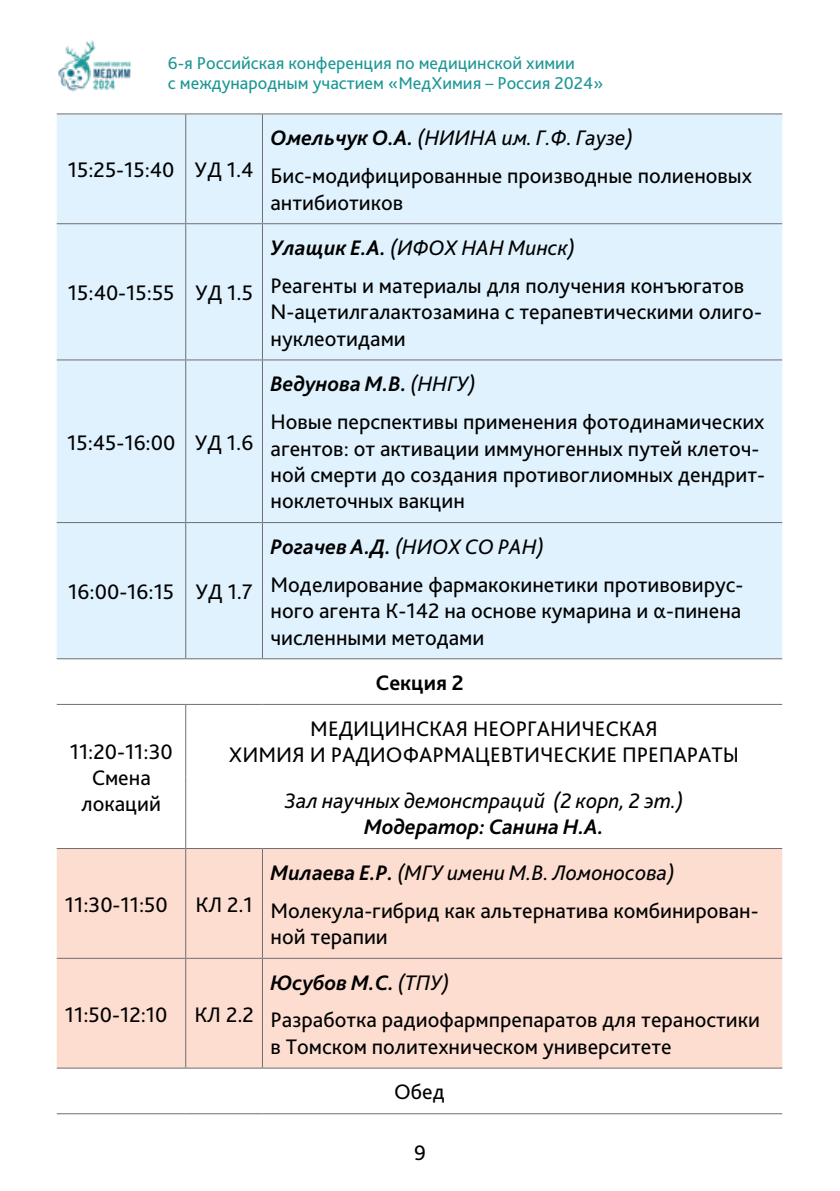
<style>
.page{position:relative;width:840px;height:1191px;background:#fff}
.page>*{position:absolute;margin:0;border:0;box-sizing:border-box;transform-origin:0 0}
.t1{font:22px/26.4px "Bliss Pro";color:#000}
.t2{font:italic 22px "Bliss Pro";color:#000}
.t3{font:italic 700 22px "Bliss Pro";color:#000}
.t4{font:700 22px "Bliss Pro";color:#000}
.t5{font:18px/20px "Bliss Pro";color:#1c9795}
.s1{font-weight:700;font-style:italic}
.s2{font-style:italic}
</style>
<div class="page">
<img style="left:58px;top:40px;width:74px;height:52px">
<div style="left:57px;top:114px;width:724px;height:544px;background:#dff2fd"></div>
<svg style="left:57px;top:659px;width:724px;height:410px"></svg>
<div style="left:57px;top:849px;width:128px;height:218px;background:#fcddd0"></div>
<div style="left:186px;top:849px;width:595px;height:218px;background:#fcddd0"></div>
<hr style="left:57px;top:658px;width:129px;height:1px;background:#706f6f">
<hr style="left:186px;top:658px;width:76px;height:1px;background:#706f6f">
<hr style="left:262px;top:658px;width:519px;height:1px;background:#706f6f">
<hr style="left:57px;top:704px;width:129px;height:1px;background:#706f6f">
<hr style="left:186px;top:704px;width:76px;height:1px;background:#706f6f">
<hr style="left:185px;top:705px;width:1px;height:71px;background:#706f6f">
<hr style="left:262px;top:704px;width:519px;height:1px;background:#706f6f">
<hr style="left:185px;top:776px;width:1px;height:72px;background:#706f6f">
<hr style="left:57px;top:113px;width:129px;height:1px;background:#706f6f">
<hr style="left:186px;top:113px;width:76px;height:1px;background:#706f6f">
<hr style="left:185px;top:114px;width:1px;height:109px;background:#706f6f">
<hr style="left:262px;top:113px;width:519px;height:1px;background:#706f6f">
<hr style="left:262px;top:114px;width:1px;height:109px;background:#706f6f">
<hr style="left:57px;top:223px;width:129px;height:1px;background:#706f6f">
<hr style="left:186px;top:223px;width:76px;height:1px;background:#706f6f">
<hr style="left:185px;top:224px;width:1px;height:135px;background:#706f6f">
<hr style="left:262px;top:223px;width:519px;height:1px;background:#706f6f">
<hr style="left:262px;top:224px;width:1px;height:135px;background:#706f6f">
<hr style="left:57px;top:359px;width:129px;height:1px;background:#706f6f">
<hr style="left:186px;top:359px;width:76px;height:1px;background:#706f6f">
<hr style="left:185px;top:360px;width:1px;height:162px;background:#706f6f">
<hr style="left:262px;top:359px;width:519px;height:1px;background:#706f6f">
<hr style="left:262px;top:360px;width:1px;height:162px;background:#706f6f">
<hr style="left:57px;top:522px;width:129px;height:1px;background:#706f6f">
<hr style="left:186px;top:522px;width:76px;height:1px;background:#706f6f">
<hr style="left:185px;top:523px;width:1px;height:135px;background:#706f6f">
<hr style="left:262px;top:522px;width:519px;height:1px;background:#706f6f">
<hr style="left:262px;top:523px;width:1px;height:135px;background:#706f6f">
<hr style="left:57px;top:848px;width:129px;height:1px;background:#706f6f">
<hr style="left:186px;top:848px;width:76px;height:1px;background:#706f6f">
<hr style="left:185px;top:849px;width:1px;height:108px;background:#706f6f">
<hr style="left:262px;top:848px;width:519px;height:1px;background:#706f6f">
<hr style="left:262px;top:849px;width:1px;height:108px;background:#706f6f">
<hr style="left:57px;top:957px;width:129px;height:1px;background:#706f6f">
<hr style="left:186px;top:957px;width:76px;height:1px;background:#706f6f">
<hr style="left:185px;top:958px;width:1px;height:109px;background:#706f6f">
<hr style="left:262px;top:957px;width:519px;height:1px;background:#706f6f">
<hr style="left:262px;top:958px;width:1px;height:109px;background:#706f6f">
<hr style="left:57px;top:1067px;width:129px;height:1px;background:#706f6f">
<hr style="left:186px;top:1067px;width:76px;height:1px;background:#706f6f">
<hr style="left:262px;top:1067px;width:519px;height:1px;background:#706f6f">
<hr style="left:57px;top:1113px;width:129px;height:1px;background:#706f6f">
<hr style="left:186px;top:1113px;width:76px;height:1px;background:#706f6f">
<hr style="left:262px;top:1113px;width:519px;height:1px;background:#706f6f">
<p class="t5" style="left:168px;top:52px;width:436px">6-я Российская конференция по медицинской химии<br>с международным участием «МедХимия – Россия 2024»</p>
<p class="t1" style="left:68px;top:156px;width:187px">15:25-15:40 УД 1.4</p>
<p class="t1" style="left:68px;top:279px;width:186px">15:40-15:55 УД 1.5</p>
<p class="t1" style="left:67px;top:429px;width:188px">15:45-16:00 УД 1.6</p>
<p class="t1" style="left:68px;top:578px;width:186px">16:00-16:15 УД 1.7</p>
<p class="t1" style="left:270px;top:119px;width:483px;line-height:37.8px"><span class="s1">Омельчук О.А.</span> <span class="s2">(НИИНА им. Г.Ф. Гаузе)<br></span>Бис-модифицированные производные полиеновых</p>
<p class="t1" style="left:270px;top:188px;width:134px">антибиотиков</p>
<p class="t1" style="left:270px;top:228px;width:475px;line-height:37.8px"><span class="s1">Улащик Е.А.</span> <span class="s2">(ИФОХ НАН Минск)<br></span>Реагенты и материалы для получения конъюгатов</p>
<p class="t1" style="left:270px;top:298px;width:492px">N-ацетилгалактозамина с терапевтическими олиго&shy;нуклеотидами</p>
<p class="t1" style="left:270px;top:364px;width:495px;line-height:37.8px"><span class="s1">Ведунова М.В.</span> <span class="s2">(ННГУ)<br></span>Новые перспективы применения фотодинамических</p>
<p class="t1" style="left:270px;top:434px;width:496px">агентов: от активации иммуногенных путей клеточ&shy;ной смерти до создания противоглиомных дендрит&shy;ноклеточных вакцин</p>
<p class="t1" style="left:270px;top:527px;width:474px;line-height:37.8px"><span class="s1">Рогачев А.Д.</span> <span class="s2">(НИОХ СО РАН)<br></span>Моделирование фармакокинетики противовирус-</p>
<p class="t1" style="left:270px;top:597px;width:472px">ного агента К-142 на основе кумарина и α-пинена численными методами</p>
<p class="t4" style="left:375px;top:669px;width:89px">Секция 2</p>
<p class="t1" style="left:70px;top:737px;width:105px;text-align:center">11:20-11:30<br>Смена локаций</p>
<p class="t1" style="left:229px;top:714px;width:511px;text-align:center">МЕДИЦИНСКАЯ НЕОРГАНИЧЕСКАЯ<br>ХИМИЯ И РАДИОФАРМАЦЕВТИЧЕСКИЕ ПРЕПАРАТЫ</p>
<p class="t2" style="left:284px;top:787px;width:400px">Зал научных демонстраций (2 корп, 2 эт.)</p>
<p class="t3" style="left:364px;top:813px;width:241px">Модератор: Санина Н.А.</p>
<p class="t1" style="left:65px;top:891px;width:189px">11:30-11:50 КЛ 2.1</p>
<p class="t1" style="left:65px;top:1000px;width:190px">11:50-12:10 КЛ 2.2</p>
<p class="t1" style="left:270px;top:853px;width:489px;line-height:37.8px"><span class="s1">Милаева Е.Р.</span> <span class="s2">(МГУ имени М.В. Ломоносова)<br></span>Молекула-гибрид как альтернатива комбинирован-</p>
<p class="t1" style="left:270px;top:923px;width:119px">ной терапии</p>
<p class="t1" style="left:270px;top:963px;width:491px;line-height:37.8px"><span class="s1">Юсубов М.С.</span> <span class="s2">(ТПУ)<br></span>Разработка радиофармпрепаратов для тераностики</p>
<p class="t1" style="left:394px;top:1023px;width:279px;line-height:45.6px;text-indent:-124px">в Томском политехническом университете<br>Обед</p>
<p class="t1" style="left:414px;top:1138px;width:13px">9</p>
</div>
